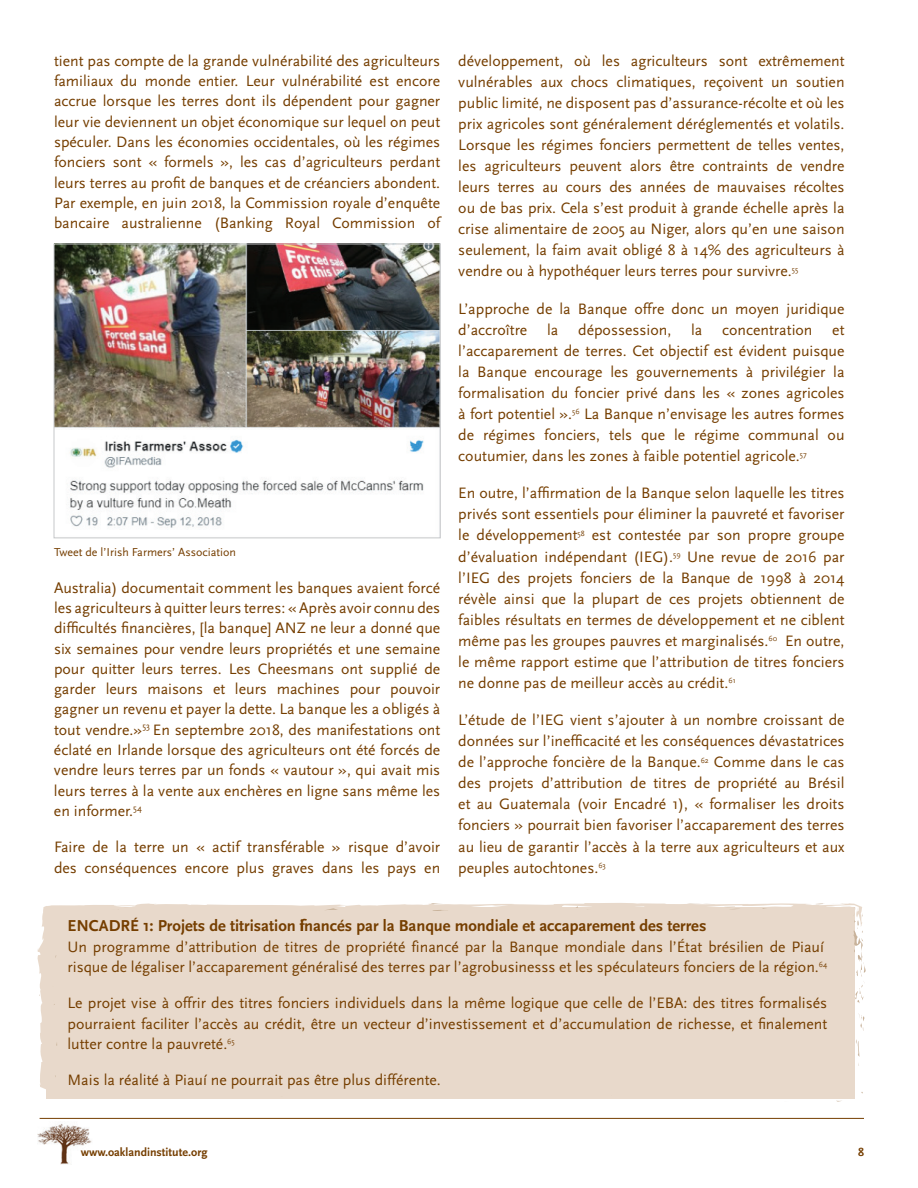
<style>
.page{position:relative;width:918px;height:1188px;background:#fff}
.page>*{position:absolute;margin:0;border:0;box-sizing:border-box;transform-origin:0 0}
.Scala_body{font:700 16.5px "Scala Sans";color:#753e00}
.Scala_body-2{font:15.75px/21px "Scala Sans";color:#753e00;text-align:justify}
.captions{font:12px "Scala Sans";color:#753e00}
.t1{font:700 12px "Scala Sans";color:#753e00}
</style>
<div class="page">
<hr style="left:40px;top:1118px;width:824px;height:1px;background:#753e00">
<img style="left:38px;top:1123px;width:54px;height:42px">
<div style="left:46px;top:907px;width:808px;height:191px;background:#e8d9cb"></div>
<svg style="left:37px;top:903px;width:826px;height:189px"></svg>
<svg style="left:111px;top:907px;width:18px;height:3px"></svg>
<svg style="left:805px;top:903px;width:61px;height:101px"></svg>
<svg style="left:687px;top:903px;width:59px;height:7px"></svg>
<svg style="left:430px;top:910px;width:21px;height:1px"></svg>
<svg style="left:55px;top:1040px;width:2px;height:6px"></svg>
<img style="left:56px;top:246px;width:383px;height:282px">
<div style="left:54px;top:244px;width:387px;height:294px;border:1px solid #c7c8ca"></div>
<p class="Scala_body-2" style="left:54px;top:51px;width:388px;line-height:20.2px">tient pas compte de la grande vulnérabilité des agriculteurs familiaux du monde entier. Leur vulnérabilité est encore accrue lorsque les terres dont ils dépendent pour gagner leur vie deviennent un objet économique sur lequel on peut spéculer. Dans les économies occidentales, où les régimes fonciers sont « formels », les cas d’agriculteurs perdant leurs terres au profit de banques et de créanciers abondent.<br>Par exemple, en juin 2018, la Commission royale d’enquête bancaire australienne (Banking Royal Commission of</p>
<p class="captions" style="left:54px;top:545px;width:184px">Tweet de l’Irish Farmers’ Association</p>
<p class="Scala_body-2" style="left:54px;top:578px;width:388px;line-height:20.2px">Australia) documentait comment les banques avaient forcé les agriculteurs à quitter leurs terres: « Après avoir connu des difficultés financières, [la banque] ANZ ne leur a donné que six semaines pour vendre leurs propriétés et une semaine pour quitter leurs terres. Les Cheesmans ont supplié de garder leurs maisons et leurs machines pour pouvoir gagner un revenu et payer la dette. La banque les a obligés à tout vendre.»<sup>53</sup> En septembre 2018, des manifestations ont éclaté en Irlande lorsque des agriculteurs ont été forcés de vendre leurs terres par un fonds « vautour », qui avait mis leurs terres à la vente aux enchères en ligne sans même les en informer.<sup>54</sup></p>
<p class="Scala_body-2" style="left:54px;top:837px;width:388px;line-height:20.2px">Faire de la terre un « actif transférable » risque d’avoir des conséquences encore plus graves dans les pays en</p>
<p class="Scala_body-2" style="left:458px;top:50px;width:388px">développement, où les agriculteurs sont extrêmement vulnérables aux chocs climatiques, reçoivent un soutien public limité, ne disposent pas d’assurance-récolte et où les prix agricoles sont généralement déréglementés et volatils.<br>Lorsque les régimes fonciers permettent de telles ventes, les agriculteurs peuvent alors être contraints de vendre leurs terres au cours des années de mauvaises récoltes ou de bas prix. Cela s’est produit à grande échelle après la crise alimentaire de 2005 au Niger, alors qu’en une saison seulement, la faim avait obligé 8 à 14% des agriculteurs à vendre ou à hypothéquer leurs terres pour survivre.<sup>55</sup></p>
<p class="Scala_body-2" style="left:458px;top:298px;width:388px">L’approche de la Banque offre donc un moyen juridique d’accroître</p>
<p class="Scala_body-2" style="left:547px;top:319px;width:13px">la</p>
<p class="Scala_body-2" style="left:578px;top:319px;width:95px">dépossession,</p>
<p class="Scala_body-2" style="left:691px;top:319px;width:13px">la</p>
<p class="Scala_body-2" style="left:722px;top:319px;width:92px">concentration</p>
<p class="Scala_body-2" style="left:458px;top:319px;width:388px;text-indent:374px">et l’accaparement de terres. Cet objectif est évident puisque la Banque encourage les gouvernements à privilégier la formalisation du foncier privé dans les « zones agricoles à fort potentiel ».<sup>56</sup> La Banque n’envisage les autres formes de régimes fonciers, tels que le régime communal ou coutumier, dans les zones à faible potentiel agricole.<sup>57</sup></p>
<p class="Scala_body-2" style="left:458px;top:483px;width:388px">En outre, l’affirmation de la Banque selon laquelle les titres privés sont essentiels pour éliminer la pauvreté et favoriser le développement<sup>58</sup> est contestée par son propre groupe d’évaluation indépendant (IEG).<sup>59</sup> Une revue de 2016 par l’IEG des projets fonciers de la Banque de 1998 à 2014 révèle ainsi que la plupart de ces projets obtiennent de faibles résultats en termes de développement et ne ciblent même pas les groupes pauvres et marginalisés.<sup>60</sup> En outre, le même rapport estime que l’attribution de titres fonciers ne donne pas de meilleur accès au crédit.<sup>61</sup></p>
<p class="Scala_body-2" style="left:458px;top:710px;width:388px">L’étude de l’IEG vient s’ajouter à un nombre croissant de données sur l’inefficacité et les conséquences dévastatrices de l’approche foncière de la Banque.<sup>62</sup> Comme dans le cas des projets d’attribution de titres de propriété au Brésil et au Guatemala (voir Encadré 1), « formaliser les droits fonciers » pourrait bien favoriser l’accaparement des terres au lieu de garantir l’accès à la terre aux agriculteurs et aux peuples autochtones.<sup>63</sup></p>
<p class="Scala_body" style="left:68px;top:917px;width:640px">ENCADRÉ 1: Projets de titrisation financés par la Banque mondiale et accaparement des terres</p>
<p class="Scala_body-2" style="left:68px;top:937px;width:761px;line-height:20px">Un programme d’attribution de titres de propriété financé par la Banque mondiale dans l’État brésilien de Piauí risque de légaliser l’accaparement généralisé des terres par l’agrobusinesss et les spéculateurs fonciers de la région.<sup>64</sup></p>
<p class="Scala_body-2" style="left:68px;top:993px;width:761px;line-height:20.2px">Le projet vise à offrir des titres fonciers individuels dans la même logique que celle de l’EBA: des titres formalisés pourraient faciliter l’accès au crédit, être un vecteur d’investissement et d’accumulation de richesse, et finalement lutter contre la pauvreté.<sup>65</sup></p>
<p class="Scala_body-2" style="left:68px;top:1070px;width:375px">Mais la réalité à Piauí ne pourrait pas être plus différente.</p>
<p class="t1" style="left:81px;top:1146px;width:128px">www.oaklandinstitute.org</p>
<p class="t1" style="left:858px;top:1146px;width:7px">8</p>
</div>
